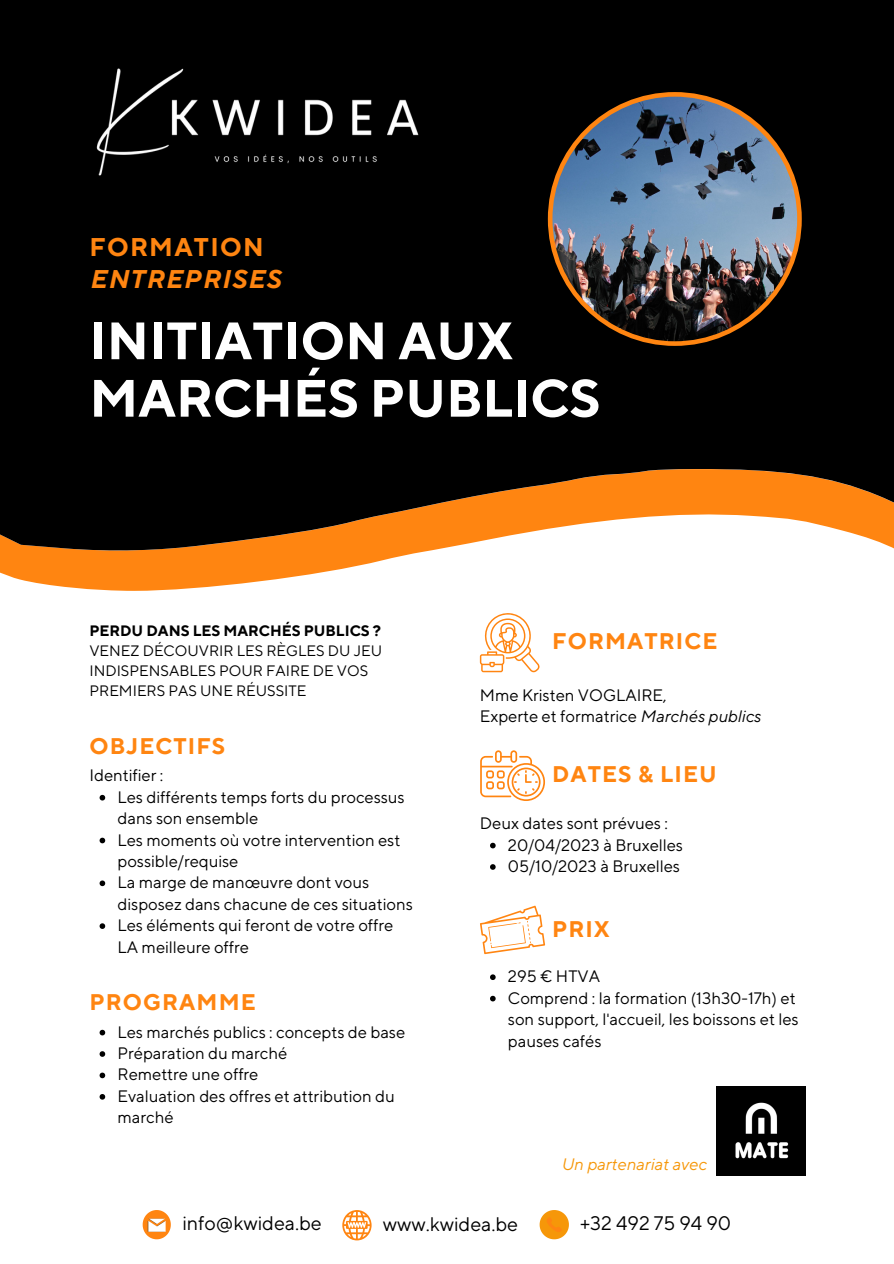
<style>
.page{position:relative;width:894px;height:1264px;background:#fff}
.page>*{position:absolute;margin:0;border:0;box-sizing:border-box;transform-origin:0 0}
.t1{font:700 52.35px/57.4px "TT Norms Pro";color:#fff}
.t2{font:italic 700 25.5px "TT Norms Pro";letter-spacing:.05em;color:#ff8511}
.t3{font:700 25.5px "TT Norms Pro";letter-spacing:.05em;color:#ff8511}
.t4{font:700 22.5px "TT Norms Pro";letter-spacing:.05em;color:#ff8511}
.t5{font:19.5px "TT Norms Pro";color:#000}
.t6{font:16.5px/21.5px "TT Norms Pro";color:#000}
.t7{font:italic 16.5px "TT Norms Pro";color:#f69709}
.t8{font:15px/20.2px "TT Norms Pro";color:#000}
.t9{font:700 15px "TT Norms Pro";color:#000}
.s1{font-style:italic}
</style>
<div class="page">
<svg style="left:0;top:571px;width:329px;height:20px;fill:#ff8511"></svg>
<svg style="left:0;top:0;width:893px;height:571px;background:#24190f"></svg>
<img style="left:547px;top:92px;width:254px;height:254px">
<img style="left:76px;top:60px;width:352px;height:125px">
<svg style="left:539px;top:1210px;width:29px;height:29px"></svg>
<svg style="left:143px;top:1210px;width:28px;height:29px"></svg>
<svg style="left:342px;top:1210px;width:29px;height:30px"></svg>
<svg style="left:479px;top:613px;width:60px;height:59px"></svg>
<svg style="left:480px;top:750px;width:65px;height:51px"></svg>
<svg style="left:480px;top:905px;width:65px;height:49px"></svg>
<svg style="left:490px;top:842px;width:5px;height:6px"></svg>
<svg style="left:490px;top:864px;width:5px;height:5px"></svg>
<svg style="left:490px;top:974px;width:5px;height:6px"></svg>
<svg style="left:490px;top:995px;width:5px;height:6px"></svg>
<svg style="left:99px;top:795px;width:6px;height:5px"></svg>
<svg style="left:99px;top:837px;width:6px;height:6px"></svg>
<svg style="left:99px;top:880px;width:6px;height:6px"></svg>
<svg style="left:99px;top:923px;width:6px;height:5px"></svg>
<svg style="left:99px;top:1029px;width:6px;height:6px"></svg>
<svg style="left:99px;top:1051px;width:6px;height:5px"></svg>
<svg style="left:99px;top:1072px;width:6px;height:6px"></svg>
<svg style="left:99px;top:1094px;width:6px;height:5px"></svg>
<img style="left:716px;top:1086px;width:88px;height:89px">
<h2 class="t3" style="left:89px;top:231px;width:175px">FORMATION</h2>
<h2 class="t2" style="left:89px;top:264px;width:192px">ENTREPRISES</h2>
<h1 class="t1" style="left:89px;top:314px;width:512px">INITIATION AUX<br>MARCHÉS PUBLICS</h1>
<p class="t9" style="left:89px;top:621px;width:293px">PERDU DANS LES MARCHÉS PUBLICS ?</p>
<p class="t8" style="left:89px;top:641px;width:294px">VENEZ DÉCOUVRIR LES RÈGLES DU JEU<br>INDISPENSABLES POUR FAIRE DE VOS<br>PREMIERS PAS UNE RÉUSSITE</p>
<h3 class="t4" style="left:89px;top:732px;width:137px">OBJECTIFS</h3>
<p class="t6" style="left:117px;top:787px;width:297px">Les différents temps forts du processus dans son ensemble<br>Les moments où votre intervention est possible/requise<br>La marge de manœuvre dont vous disposez dans chacune de ces situations<br>Les éléments qui feront de votre offre<br>LA meilleure offre</p>
<p class="t6" style="left:89px;top:765px;width:75px">Identifier :</p>
<h3 class="t4" style="left:89px;top:988px;width:168px">PROGRAMME</h3>
<p class="t6" style="left:117px;top:1021px;width:289px">Les marchés publics : concepts de base<br>Préparation du marché<br>Remettre une offre<br>Evaluation des offres et attribution du marché</p>
<h3 class="t4" style="left:552px;top:628px;width:167px">FORMATRICE</h3>
<p class="t6" style="left:479px;top:685px;width:282px">Mme Kristen VOGLAIRE,<br>Experte et formatrice <span class="s1">Marchés publics</span></p>
<h3 class="t4" style="left:552px;top:761px;width:166px">DATES &amp; LIEU</h3>
<p class="t6" style="left:479px;top:813px;width:189px">Deux dates sont prévues :</p>
<p class="t6" style="left:508px;top:834px;width:176px">20/04/2023 à Bruxelles<br>05/10/2023 à Bruxelles</p>
<h3 class="t4" style="left:552px;top:915px;width:59px">PRIX</h3>
<p class="t6" style="left:508px;top:966px;width:292px">295 € HTVA<br>Comprend : la formation (13h30-17h) et son support, l'accueil, les boissons et les pauses cafés</p>
<p class="t7" style="left:561px;top:1154px;width:147px">Un partenariat avec</p>
<p class="t5" style="left:182px;top:1211px;width:141px">info@kwidea.be</p>
<p class="t5" style="left:383px;top:1212px;width:137px">www.kwidea.be</p>
<p class="t5" style="left:580px;top:1211px;width:152px">+32 492 75 94 90</p>
</div>
